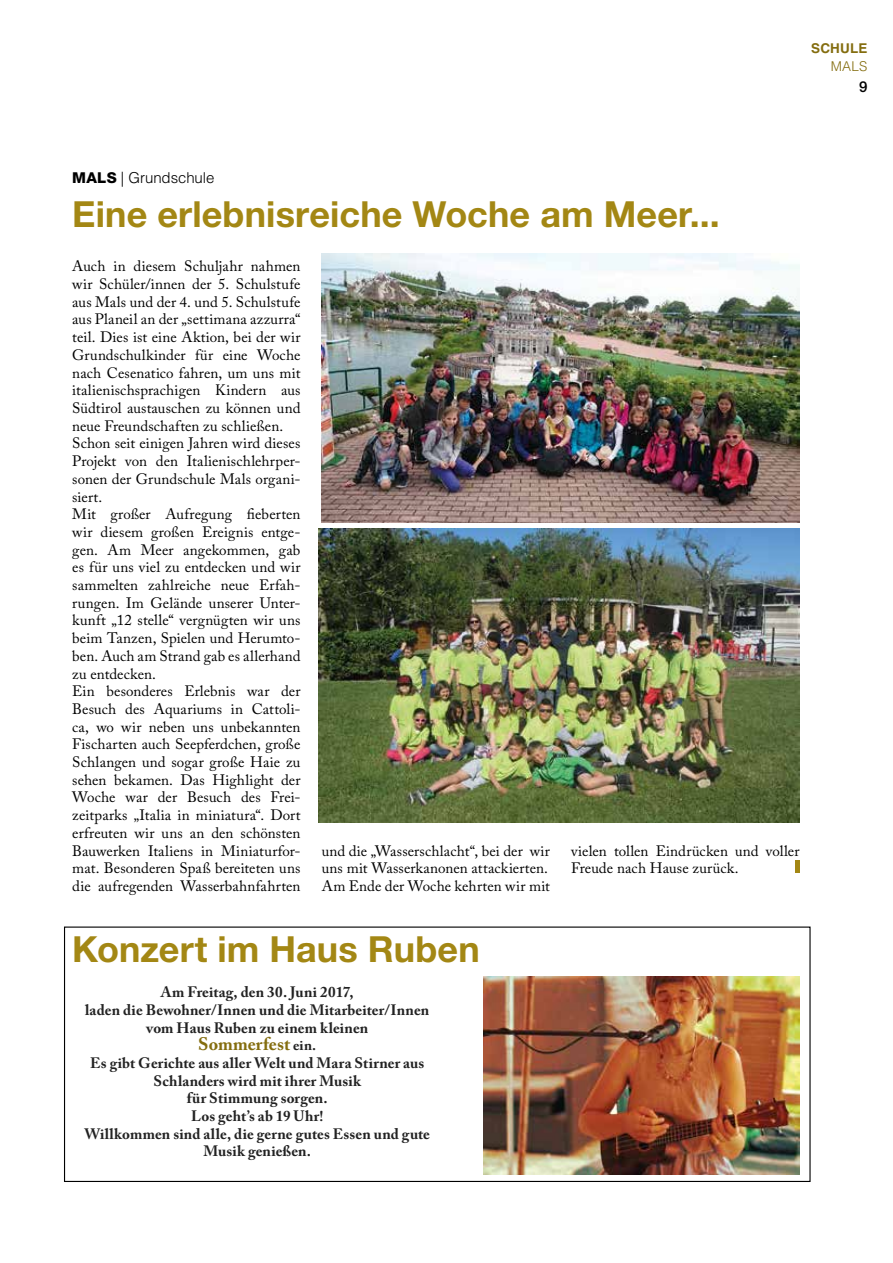
<style>
.page{position:relative;width:893px;height:1263px;background:#fff}
.page>*{position:absolute;margin:0;border:0;box-sizing:border-box;transform-origin:0 0}
.t1{font:700 36px "Helvetica Neue";letter-spacing:.005em;color:#a38714}
.t2{font:700 18px "Adobe Caslon Pro";color:#846d0f}
.t3{font:15px/17.7px "Adobe Caslon Pro";letter-spacing:.005em;color:#000}
.t4{font:700 15px/17.7px "Adobe Caslon Pro";letter-spacing:.01em;color:#222;text-align:center}
.t5{font:300 15px "Helvetica";letter-spacing:-.005em;color:#000}
.t6{font:500 15px "Helvetica Neue";color:#000}
.t7{font:700 13.5px "Helvetica";letter-spacing:.015em;color:#846d0f}
.t8{font:300 13.5px "Helvetica";color:#846d0f}
.s1{font-family:"Helvetica Neue";font-weight:800}
.s2{font-size:14.25px;color:#222}
</style>
<div class="page">
<img style="left:322px;top:254px;width:477px;height:268px">
<img style="left:319px;top:529px;width:480px;height:294px">
<hr style="left:795px;top:860px;width:4px;height:13px;background:#a38714">
<img style="left:483px;top:977px;width:316px;height:197px">
<div style="left:64px;top:926px;width:747px;height:256px;border:1px solid #000"></div>
<p class="t7" style="left:811px;top:40px;width:58px">SCHULE</p>
<p class="t8" style="left:831px;top:58px;width:38px">MALS</p>
<p class="t6" style="left:859px;top:78px;width:10px">9</p>
<p class="t5" style="left:72px;top:168px;width:144px"><span class="s1">MALS</span> | Grundschule</p>
<h1 class="t1" style="left:72px;top:192px;width:649px">Eine erlebnisreiche Woche am Meer...</h1>
<p class="t3" style="left:72px;top:257px;width:230px">Auch in diesem Schuljahr nahmen wir Schüler/innen der 5. Schulstufe aus Mals und der 4. und 5. Schulstufe aus Planeil an der „settimana azzurra“ teil. Dies ist eine Aktion, bei der wir Grundschulkinder für eine Woche nach Cesenatico fahren, um uns mit italienischsprachigen Kindern aus Südtirol austauschen zu können und neue Freundschaften zu schließen.<br>Schon seit einigen Jahren wird dieses Projekt von den Italienischlehrper&shy;sonen der Grundschule Mals organi&shy;siert.<br>Mit großer Aufregung fieberten wir diesem großen Ereignis entge&shy;gen. Am Meer angekommen, gab es für uns viel zu entdecken und wir sammelten zahlreiche neue Erfah&shy;rungen. Im Gelände unserer Unter&shy;kunft „12 stelle“ vergnügten wir uns beim Tanzen, Spielen und Herumto&shy;ben. Auch am Strand gab es allerhand zu entdecken.<br>Ein besonderes Erlebnis war der Besuch des Aquariums in Cattoli&shy;ca, wo wir neben uns unbekannten Fischarten auch Seepferdchen, große Schlangen und sogar große Haie zu sehen bekamen. Das Highlight der Woche war der Besuch des Frei&shy;zeitparks „Italia in miniatura“. Dort erfreuten wir uns an den schönsten Bauwerken Italiens in Miniaturfor&shy;mat. Besonderen Spaß bereiteten uns die aufregenden Wasserbahnfahrten</p>
<p class="t3" style="left:322px;top:841px;width:230px">und die „Wasserschlacht“, bei der wir uns mit Wasserkanonen attackierten.<br>Am Ende der Woche kehrten wir mit</p>
<p class="t3" style="left:571px;top:841px;width:230px">vielen tollen Eindrücken und voller<br>Freude nach Hause zurück.</p>
<h1 class="t1" style="left:72px;top:927px;width:409px">Konzert im Haus Ruben</h1>
<p class="t4" style="left:85px;top:983px;width:346px">Am Freitag, den 30. Juni 2017,<br>laden die Bewohner/Innen und die Mitarbeiter/Innen vom Haus Ruben zu einem kleinen</p>
<p class="t2" style="left:198px;top:1033px;width:119px">Sommerfest <span class="s2">ein.</span></p>
<p class="t4" style="left:84px;top:1054px;width:347px">Es gibt Gerichte aus aller Welt und Mara Stirner aus<br>Schlanders wird mit ihrer Musik<br>für Stimmung sorgen.<br>Los geht’s ab 19 Uhr!<br>Willkommen sind alle, die gerne gutes Essen und gute<br>Musik genießen.</p>
</div>
